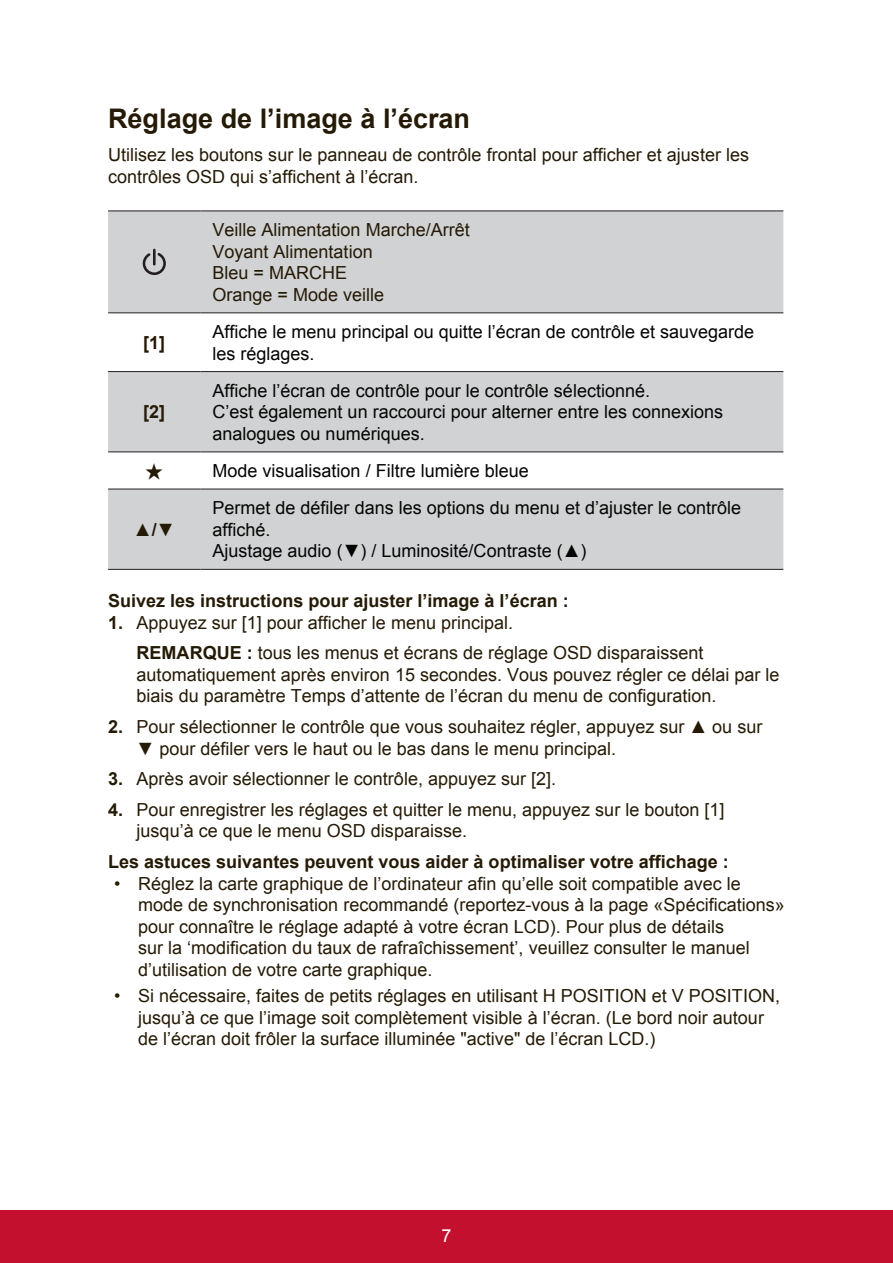
<style>
.page{position:relative;width:893px;height:1263px;background:#fff}
.page>*{position:absolute;margin:0;border:0;box-sizing:border-box;transform-origin:0 0}
.t1{font:700 27px "Arial";color:#251a05}
.t2{font:18px/21.6px "Arial";color:#251a05}
.t3{font:18px/21.6px "Arial";color:#040503}
.t4{font:700 18px "Arial";color:#251a05}
.t5{font:18px "Arial";color:#fff}
.t6{font:18px "DFN Hei W9 WIN BF";color:#251a05}
.s1{font-weight:700}
</style>
<div class="page">
<div style="left:0;top:1210px;width:892px;height:53px;background:#c3102f"></div>
<svg style="left:108px;top:211px;width:675px;height:358px;fill:#d1d2d4"></svg>
<hr style="left:108px;top:210px;width:92px;height:1px;background:#231f20">
<hr style="left:200px;top:210px;width:583px;height:1px;background:#231f20">
<hr style="left:108px;top:312px;width:92px;height:1px;background:#231f20">
<hr style="left:200px;top:312px;width:583px;height:1px;background:#231f20">
<hr style="left:108px;top:371px;width:92px;height:1px;background:#231f20">
<hr style="left:200px;top:371px;width:583px;height:1px;background:#231f20">
<hr style="left:108px;top:451px;width:92px;height:1px;background:#231f20">
<hr style="left:200px;top:451px;width:583px;height:1px;background:#231f20">
<hr style="left:108px;top:488px;width:92px;height:1px;background:#231f20">
<hr style="left:200px;top:488px;width:583px;height:1px;background:#231f20">
<hr style="left:108px;top:569px;width:92px;height:1px;background:#231f20">
<hr style="left:200px;top:569px;width:583px;height:1px;background:#231f20">
<svg style="left:143px;top:249px;width:23px;height:26px"></svg>
<h1 class="t1" style="left:108px;top:100px;width:363px">Réglage de l’image à l’écran</h1>
<p class="t2" style="left:108px;top:144px;width:642px">Utilisez les boutons sur le panneau de contrôle frontal pour afficher et ajuster les contrôles OSD qui s’affichent à l’écran.</p>
<p class="t2" style="left:212px;top:219px;width:259px">Veille Alimentation Marche/Arrêt<br>Voyant Alimentation<br>Bleu = MARCHE<br>Orange = Mode veille</p>
<p class="t4" style="left:143px;top:330px;width:23px">[1]</p>
<p class="t3" style="left:212px;top:321px;width:543px">Affiche le menu principal ou quitte l’écran de contrôle et sauvegarde les réglages.</p>
<p class="t4" style="left:143px;top:400px;width:23px">[2]</p>
<p class="t3" style="left:212px;top:380px;width:512px">Affiche l’écran de contrôle pour le contrôle sélectionné.<br>C’est également un raccourci pour alterner entre les connexions analogues ou numériques.</p>
<p class="t6" style="left:145px;top:462px;width:19px">★</p>
<p class="t3" style="left:212px;top:460px;width:318px">Mode visualisation / Filtre lumière bleue</p>
<p class="t3" style="left:212px;top:497px;width:530px">Permet de défiler dans les options du menu et d’ajuster le contrôle affiché.<br>Ajustage audio (▼) / Luminosité/Contraste (▲)</p>
<p class="t4" style="left:108px;top:588px;width:462px">Suivez les instructions pour ajuster l’image à l’écran :</p>
<p class="t2" style="left:136px;top:607px;width:568px;line-height:30.6px;text-indent:-28px"><span class="s1">1.</span> Appuyez sur [1] pour afficher le menu principal.<br><span class="s1">REMARQUE :</span> tous les menus et écrans de réglage OSD disparaissent</p>
<p class="t2" style="left:136px;top:664px;width:644px">automatiquement après environ 15 secondes. Vous pouvez régler ce délai par le biais du paramètre Temps d’attente de l’écran du menu de configuration.</p>
<p class="t2" style="left:108px;top:716px;width:655px"><span class="s1">2.</span> Pour sélectionner le contrôle que vous souhaitez régler, appuyez sur ▲ ou sur</p>
<p class="t2" style="left:136px;top:737px;width:481px">▼ pour défiler vers le haut ou le bas dans le menu principal.</p>
<p class="t2" style="left:108px;top:768px;width:449px"><span class="s1">3.</span> Après avoir sélectionner le contrôle, appuyez sur [2].</p>
<p class="t2" style="left:136px;top:799px;width:589px;text-indent:-28px"><span class="s1">4.</span> Pour enregistrer les réglages et quitter le menu, appuyez sur le bouton [1] jusqu’à ce que le menu OSD disparaisse.</p>
<p class="t4" style="left:108px;top:849px;width:622px">Les astuces suivantes peuvent vous aider à optimaliser votre affichage :</p>
<p class="t2" style="left:138px;top:872px;width:648px;text-indent:-24px">• Réglez la carte graphique de l’ordinateur afin qu’elle soit compatible avec le mode de synchronisation recommandé (reportez-vous à la page «Spécifications» pour connaître le réglage adapté à votre écran LCD). Pour plus de détails<br>sur la ‘modification du taux de rafraîchissement’, veuillez consulter le manuel d’utilisation de votre carte graphique.</p>
<p class="t2" style="left:138px;top:985px;width:643px;text-indent:-24px">• Si nécessaire, faites de petits réglages en utilisant H POSITION et V POSITION, jusqu’à ce que l’image soit complètement visible à l’écran. (Le bord noir autour de l’écran doit frôler la surface illuminée "active" de l’écran LCD.)</p>
<p class="t4" style="left:134px;top:517px;width:42px">▲/▼</p>
<p class="t5" style="left:441px;top:1223px;width:12px">7</p>
</div>
